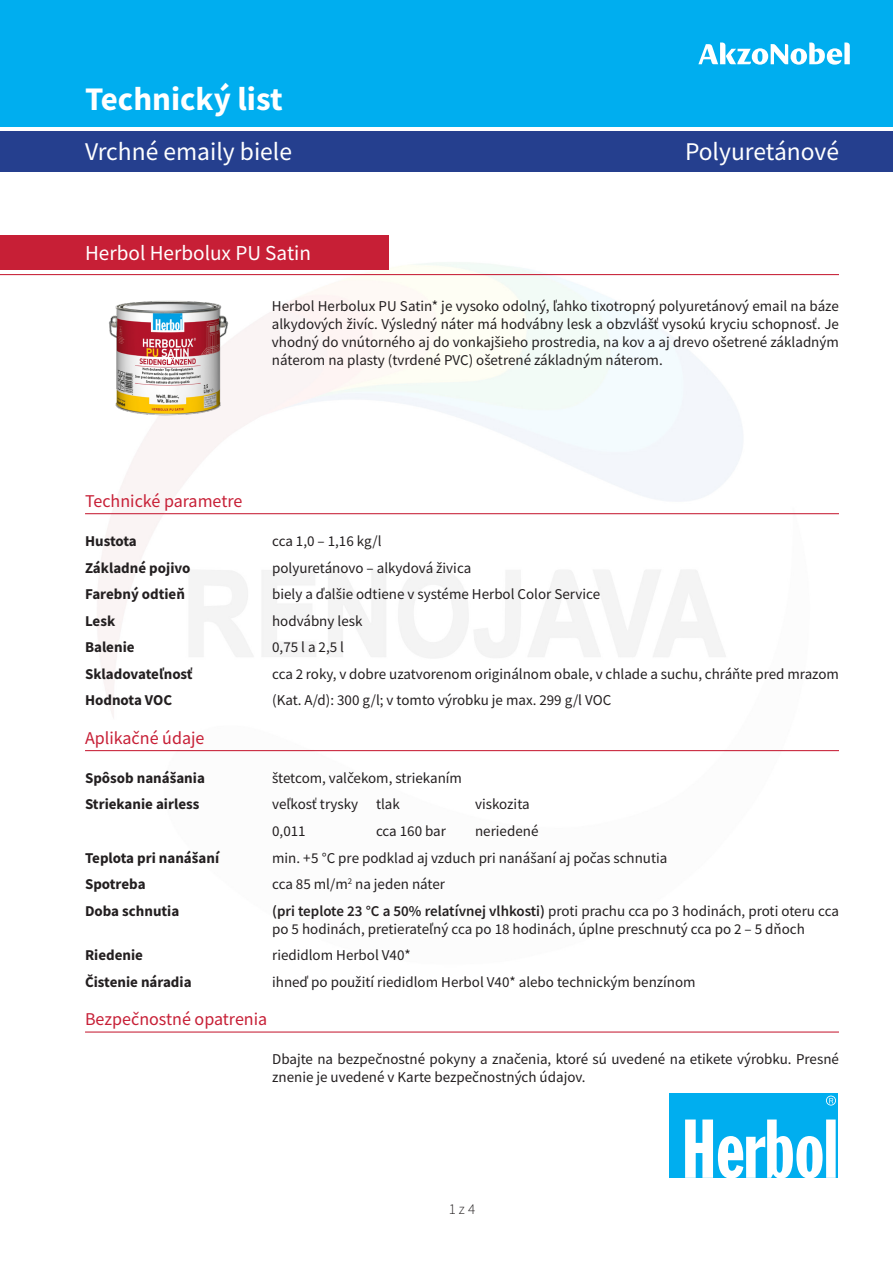
<style>
.page{position:relative;width:893px;height:1263px;background:#fff}
.page>*{position:absolute;margin:0;border:0;box-sizing:border-box;transform-origin:0 0}
.t1{font:700 33px "Source Sans Pro";color:#fff}
.t2{font:25.5px "Source Sans Pro";color:#fff}
.Výrobok{font:21.3px "Source Sans Pro";color:#fff}
.Sekcia{font:18px "Source Sans Pro";color:#c71f36}
.techn_parametre{font:15px/18px "Source Sans Pro";color:#231f20}
.Text{font:15px/18px "Source Sans Pro";color:#231f20;text-align:justify}
.techn_parametre-2{font:700 15px "Source Sans Pro";color:#231f20}
.techn_parametre-3{font:700 15px "Source Sans Pro";letter-spacing:-.02em;color:#231f20}
.t3{font:300 15px "Source Sans Pro";color:#231f20}
.s1{font-weight:600}
</style>
<div class="page">
<img style="left:85px;top:236px;width:754px;height:516px">
<div style="left:0;top:131px;width:893px;height:41px;background:#253f8e"></div>
<div style="left:0;top:235px;width:388px;height:35px;background:#c71f36"></div>
<hr style="left:85px;top:513px;width:754px;height:1px;background:#c71f36">
<hr style="left:85px;top:750px;width:754px;height:1px;background:#c71f36">
<hr style="left:85px;top:1031px;width:754px;height:1px;background:#c71f36">
<hr style="left:0;top:274px;width:839px;height:1px;background:#c71f36">
<div style="left:0;top:0;width:893px;height:126px;background:#00aeef"></div>
<svg style="left:698px;top:43px;width:152px;height:22px"></svg>
<div style="left:670px;top:1093px;width:168px;height:85px;background:#00aeef"></div>
<svg style="left:685px;top:1095px;width:151px;height:83px"></svg>
<img style="left:103px;top:295px;width:131px;height:124px">
<p class="t1" style="left:85px;top:77px;width:199px">Technický list</p>
<p class="t2" style="left:85px;top:136px;width:209px">Vrchné emaily biele</p>
<p class="Výrobok" style="left:85px;top:239px;width:227px">Herbol Herbolux PU Satin</p>
<p class="t2" style="left:685px;top:136px;width:155px">Polyuretánové</p>
<p class="Text" style="left:272px;top:297px;width:569px">Herbol Herbolux PU Satin* je vysoko odolný, ľahko tixotropný polyuretánový email na báze alkydových živíc. Výsledný náter má hodvábny lesk a obzvlášť vysokú kryciu schopnosť. Je vhodný do vnútorného aj do vonkajšieho prostredia, na kov a aj drevo ošetrené základným náterom na plasty (tvrdené PVC) ošetrené základným náterom.</p>
<p class="Sekcia" style="left:85px;top:489px;width:159px">Technické parametre</p>
<p class="techn_parametre-3" style="left:85px;top:531px;width:53px">Hustota</p>
<p class="techn_parametre" style="left:272px;top:532px;width:111px">cca 1,0 – 1,16 kg/l</p>
<p class="techn_parametre-2" style="left:85px;top:557px;width:107px">Základné pojivo</p>
<p class="techn_parametre" style="left:272px;top:558px;width:201px">polyuretánovo – alkydová živica</p>
<p class="techn_parametre-2" style="left:85px;top:584px;width:101px">Farebný odtieň</p>
<p class="techn_parametre" style="left:272px;top:585px;width:329px">biely a ďalšie odtiene v systéme Herbol Color Service</p>
<p class="techn_parametre-2" style="left:85px;top:610px;width:32px">Lesk</p>
<p class="techn_parametre" style="left:272px;top:611px;width:92px">hodvábny lesk</p>
<p class="techn_parametre-2" style="left:85px;top:637px;width:51px">Balenie</p>
<p class="techn_parametre" style="left:272px;top:638px;width:73px">0,75 l a 2,5 l</p>
<p class="techn_parametre-2" style="left:85px;top:663px;width:109px">Skladovateľnosť</p>
<p class="techn_parametre" style="left:272px;top:664px;width:568px">cca 2 roky, v dobre uzatvorenom originálnom obale, v chlade a suchu, chráňte pred mrazom</p>
<p class="techn_parametre-2" style="left:85px;top:690px;width:89px">Hodnota VOC</p>
<p class="techn_parametre" style="left:272px;top:691px;width:341px">(Kat. A/d): 300 g/l; v tomto výrobku je max. 299 g/l VOC</p>
<p class="Sekcia" style="left:85px;top:726px;width:121px">Aplikačné údaje</p>
<p class="techn_parametre-2" style="left:85px;top:768px;width:121px">Spôsob nanášania</p>
<p class="techn_parametre" style="left:272px;top:769px;width:191px">štetcom, valčekom, striekaním</p>
<p class="techn_parametre-2" style="left:85px;top:794px;width:116px">Striekanie airless</p>
<p class="techn_parametre" style="left:272px;top:795px;width:129px">veľkosť trysky tlak</p>
<p class="techn_parametre" style="left:475px;top:795px;width:56px">viskozita</p>
<p class="techn_parametre" style="left:272px;top:822px;width:35px">0,011</p>
<p class="techn_parametre" style="left:376px;top:822px;width:71px">cca 160 bar</p>
<p class="techn_parametre" style="left:475px;top:822px;width:65px">neriedené</p>
<p class="techn_parametre-2" style="left:85px;top:847px;width:136px">Teplota pri nanášaní</p>
<p class="techn_parametre" style="left:272px;top:848px;width:397px">min. +5 °C pre podklad aj vzduch pri nanášaní aj počas schnutia</p>
<p class="techn_parametre-2" style="left:85px;top:874px;width:62px">Spotreba</p>
<p class="techn_parametre" style="left:272px;top:875px;width:174px">cca 85 ml/m<sup>2</sup> na jeden náter</p>
<p class="techn_parametre-2" style="left:85px;top:900px;width:96px">Doba schnutia</p>
<p class="techn_parametre" style="left:272px;top:901px;width:568px"><span class="s1">(pri teplote 23 °C a 50% relatívnej vlhkosti)</span> proti prachu cca po 3 hodinách, proti oteru cca po 5 hodinách, pretierateľný cca po 18 hodinách, úplne preschnutý cca po 2 – 5 dňoch</p>
<p class="techn_parametre-2" style="left:85px;top:945px;width:59px">Riedenie</p>
<p class="techn_parametre" style="left:272px;top:946px;width:140px">riedidlom Herbol V40*</p>
<p class="techn_parametre-2" style="left:85px;top:971px;width:108px">Čistenie náradia</p>
<p class="techn_parametre" style="left:272px;top:972px;width:425px">ihneď po použití riedidlom Herbol V40* alebo technickým benzínom</p>
<p class="Sekcia" style="left:85px;top:1008px;width:184px">Bezpečnostné opatrenia</p>
<p class="techn_parametre" style="left:272px;top:1050px;width:568px">Dbajte na bezpečnostné pokyny a značenia, ktoré sú uvedené na etikete výrobku. Presné znenie je uvedené v Karte bezpečnostných údajov.</p>
<p class="t3" style="left:449px;top:1200px;width:28px">1 z 4</p>
</div>
